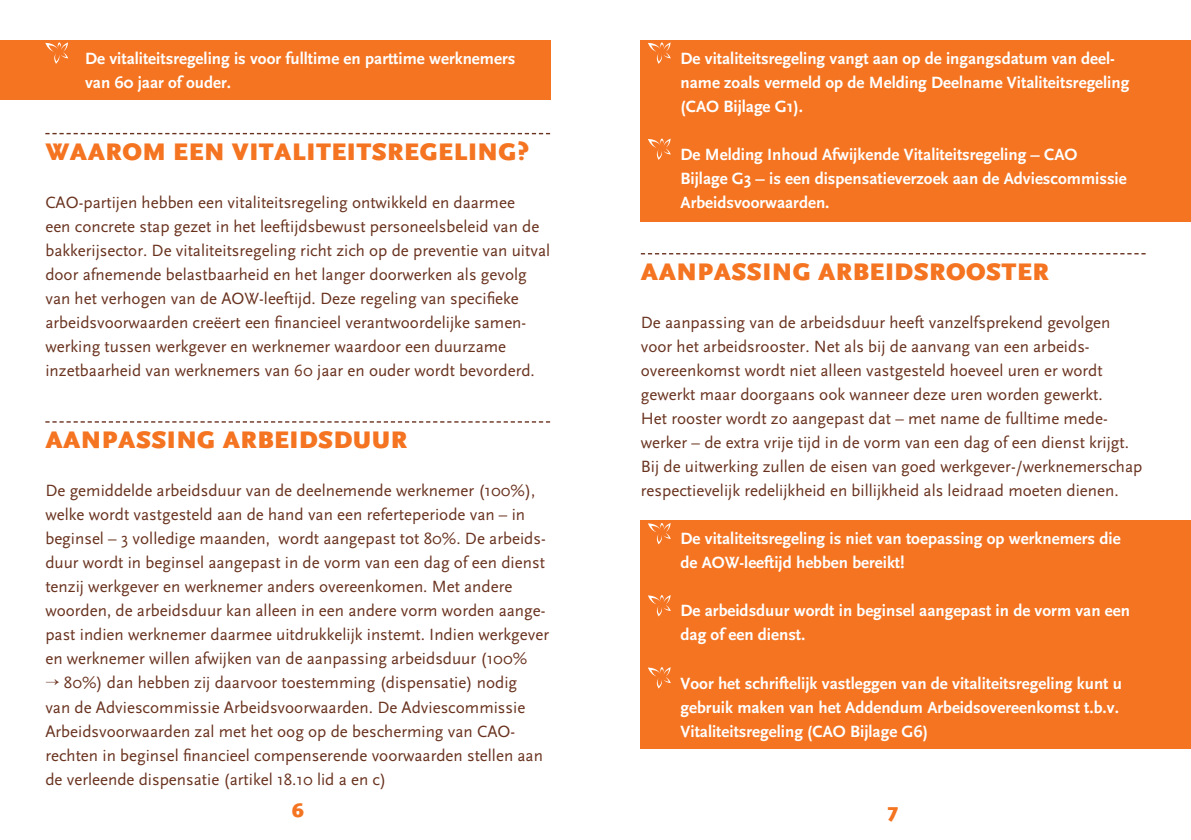
<style>
.page{position:relative;width:1191px;height:840px;background:#fff}
.page>*{position:absolute;margin:0;border:0;box-sizing:border-box;transform-origin:0 0}
.t1{font:900 25px "AD Scala Sans";letter-spacing:.02em;color:#f47421}
.t2{font:900 20px "AD Scala Sans";color:#f47421}
.t3{font:17px/24px "AD Scala Sans";color:#69321f}
.t4{font:700 17px/24px "AD Scala Sans";color:#fff}
</style>
<div class="page">
<div style="left:641px;top:520px;width:550px;height:228px;background:#f47421"></div>
<div style="left:0;top:40px;width:550px;height:59px;background:#f47421"></div>
<div style="left:641px;top:40px;width:550px;height:181px;background:#f47421"></div>
<svg style="left:45px;top:133px;width:505px;height:1px"></svg>
<svg style="left:45px;top:421px;width:505px;height:1px"></svg>
<svg style="left:641px;top:253px;width:504px;height:1px"></svg>
<svg style="left:45px;top:42px;width:23px;height:22px"></svg>
<svg style="left:648px;top:42px;width:23px;height:22px"></svg>
<svg style="left:648px;top:138px;width:23px;height:22px"></svg>
<svg style="left:648px;top:523px;width:23px;height:21px"></svg>
<svg style="left:648px;top:595px;width:23px;height:21px"></svg>
<svg style="left:648px;top:667px;width:23px;height:21px"></svg>
<p class="t4" style="left:85px;top:47px;width:432px">De vitaliteitsregeling is voor fulltime en parttime werknemers van 60 jaar of ouder.</p>
<h1 class="t1" style="left:45px;top:138px;width:145px">WAAROM EEN</h1>
<h1 class="t1" style="left:232px;top:138px;width:189px">VITALITEITSREGE</h1>
<h1 class="t1" style="left:454px;top:138px;width:31px">LING</h1>
<h1 class="t1" style="left:517px;top:138px;width:13px">?</h1>
<p class="t3" style="left:45px;top:190px;width:506px">CAO-partijen hebben een vitaliteitsregeling ontwikkeld en daarmee<br>een concrete stap gezet in het leeftijdsbewust personeelsbeleid van de bakkerijsector. De vitaliteitsregeling richt zich op de preventie van uitval door afnemende belastbaarheid en het langer doorwerken als gevolg van het verhogen van de AOW-leeftijd. Deze regeling van specifieke arbeidsvoorwaarden creëert een financieel verantwoordelijke samen&shy;werking tussen werkgever en werknemer waardoor een duurzame inzetbaarheid van werknemers van 60 jaar en ouder wordt bevorderd.</p>
<h1 class="t1" style="left:45px;top:426px;width:36px">AANPASSING</h1>
<h1 class="t1" style="left:223px;top:426px;width:69px">ARBEIDSDUU</h1>
<h1 class="t1" style="left:391px;top:426px;width:18px">R</h1>
<p class="t3" style="left:45px;top:478px;width:505px">De gemiddelde arbeidsduur van de deelnemende werknemer (100%), welke wordt vastgesteld aan de hand van een referteperiode van – in beginsel – 3 volledige maanden, wordt aangepast tot 80%. De arbeids&shy;duur wordt in beginsel aangepast in de vorm van een dag of een dienst tenzij werkgever en werknemer anders overeenkomen. Met andere woorden, de arbeidsduur kan alleen in een andere vorm worden aange&shy;past indien werknemer daarmee uitdrukkelijk instemt. Indien werkgever en werknemer willen afwijken van de aanpassing arbeidsduur (100%</p>
<p class="t3" style="left:45px;top:671px;width:499px">→ 80%) dan hebben zij daarvoor toestemming (dispensatie) nodig van de Adviescommissie Arbeidsvoorwaarden. De Adviescommissie Arbeidsvoorwaarden zal met het oog op de bescherming van CAO&shy;rechten in beginsel financieel compenserende voorwaarden stellen aan de verleende dispensatie (artikel 18.10 lid a en c)</p>
<p class="t4" style="left:680px;top:47px;width:450px">De vitaliteitsregeling vangt aan op de ingangsdatum van deel&shy;name zoals vermeld op de Melding Deelname Vitaliteitsregeling (CAO Bijlage G1).</p>
<p class="t4" style="left:680px;top:143px;width:448px">De Melding Inhoud Afwijkende Vitaliteitsregeling – CAO<br>Bijlage G3 – is een dispensatieverzoek aan de Adviescommissie<br>Arbeidsvoorwaarden.</p>
<h1 class="t1" style="left:641px;top:258px;width:36px">AANPASSING</h1>
<h1 class="t1" style="left:818px;top:258px;width:67px">ARBEIDS</h1>
<h1 class="t1" style="left:929px;top:258px;width:36px">ROOS</h1>
<h1 class="t1" style="left:1001px;top:258px;width:49px">TER</h1>
<p class="t3" style="left:641px;top:310px;width:503px">De aanpassing van de arbeidsduur heeft vanzelfsprekend gevolgen voor het arbeidsrooster. Net als bij de aanvang van een arbeids&shy;overeenkomst wordt niet alleen vastgesteld hoeveel uren er wordt gewerkt maar doorgaans ook wanneer deze uren worden gewerkt.<br>Het rooster wordt zo aangepast dat – met name de fulltime mede&shy;werker – de extra vrije tijd in de vorm van een dag of een dienst krijgt.<br>Bij de uitwerking zullen de eisen van goed werkgever-/werknemerschap respectievelijk redelijkheid en billijkheid als leidraad moeten dienen.</p>
<p class="t4" style="left:680px;top:527px;width:441px">De vitaliteitsregeling is niet van toepassing op werknemers die de AOW-leeftijd hebben bereikt!</p>
<p class="t4" style="left:680px;top:599px;width:451px">De arbeidsduur wordt in beginsel aangepast in de vorm van een dag of een dienst.</p>
<p class="t4" style="left:680px;top:671px;width:443px">Voor het schriftelijk vastleggen van de vitaliteitsregeling kunt u gebruik maken van het Addendum Arbeidsovereenkomst t.b.v.<br>Vitaliteitsregeling (CAO Bijlage G6)</p>
<p class="t2" style="left:292px;top:799px;width:14px">6</p>
<p class="t2" style="left:888px;top:799px;width:12px">7</p>
</div>
